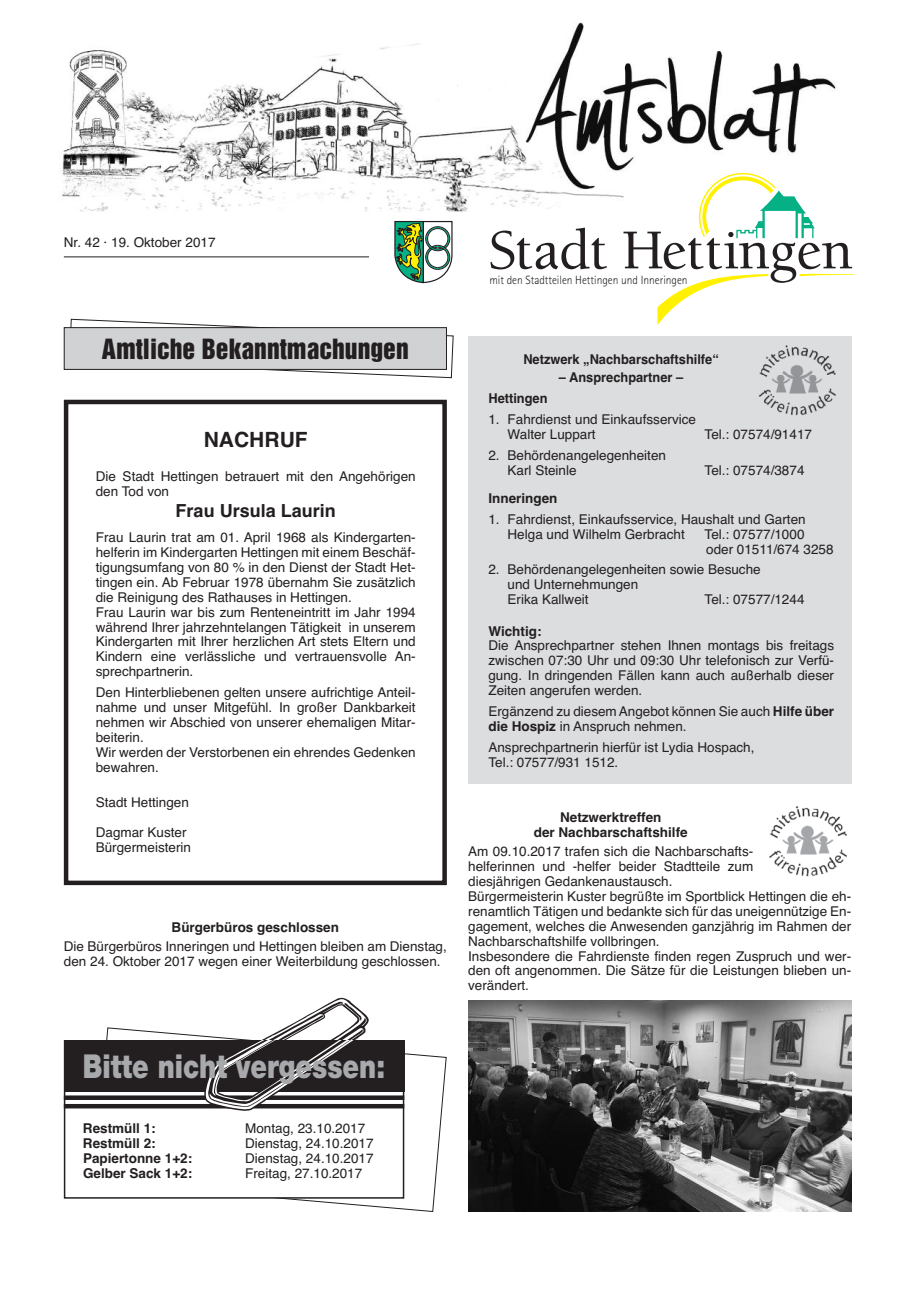
<style>
.page{position:relative;width:915px;height:1297px;background:#fff}
.page>*{position:absolute;margin:0;border:0;box-sizing:border-box;transform-origin:0 0}
.t1{font:900 33px "Helvetica Neue";color:#a8a9ad;scale:.8 1}
.t2{font:25.5px "Helvetica Inserat";color:#231f20}
.t3{font:700 21px "Helvetica";color:#231f20}
.t4{font:700 18px "Helvetica";color:#231f20}
.t5{font:13.5px/14.9px "Helvetica";color:#231f20}
.t6{font:700 13.5px/14.9px "Helvetica";color:#231f20;text-align:center}
.t7{font:700 13.5px "Helvetica";color:#231f20;scale:.95 1}
.t8{font:300 12px "Rotis Sans Serif";color:#231f20;scale:.95 1}
.s1{font-weight:700}
</style>
<div class="page">
<img style="left:62px;top:22px;width:775px;height:219px">
<svg style="left:70px;top:318px;width:384px;height:60px"></svg>
<div style="left:64px;top:328px;width:382px;height:41px;background:#d1d2d4"></div>
<div style="left:64px;top:327px;width:382px;height:43px;border:1px solid #231f20"></div>
<hr style="left:64px;top:256px;width:305px;height:1px;background:#231f20">
<svg style="left:394px;top:221px;width:58px;height:62px"></svg>
<svg style="left:490px;top:228px;width:117px;height:41px"></svg>
<svg style="left:623px;top:173px;width:231px;height:152px"></svg>
<div style="left:64px;top:400px;width:382px;height:485px;border:4px solid #231f20"></div>
<svg style="left:106px;top:1027px;width:341px;height:185px"></svg>
<div style="left:65px;top:1041px;width:338px;height:157px;background:#fff"></div>
<div style="left:64px;top:1040px;width:340px;height:159px;border:2px solid #231f20"></div>
<div style="left:64px;top:1040px;width:340px;height:51px;background:#231f20"></div>
<div style="left:64px;top:1095px;width:340px;height:5px;background:#231f20"></div>
<hr style="left:64px;top:1104px;width:340px;height:4px;background:#231f20">
<svg style="left:204px;top:998px;width:164px;height:113px"></svg>
<div style="left:468px;top:336px;width:382px;height:448px;background:#dcdddf"></div>
<img style="left:758px;top:345px;width:78px;height:71px">
<img style="left:769px;top:806px;width:78px;height:71px">
<img style="left:468px;top:1001px;width:382px;height:211px">
<p class="t5" style="left:64px;top:235px;width:153px">Nr. 42 · 19. Oktober 2017</p>
<h2 class="t2" style="left:102px;top:338px;width:308px">Amtliche Bekanntmachungen</h2>
<h3 class="t3" style="left:204px;top:428px;width:105px">NAcHRuf</h3>
<p class="t5" style="left:96px;top:469px;width:321px">Die Stadt Hettingen betrauert mit den Angehörigen den Tod von</p>
<h3 class="t4" style="left:175px;top:500px;width:162px">frau ursula Laurin</h3>
<p class="t5" style="left:96px;top:530px;width:321px">Frau Laurin trat am 01. April 1968 als Kindergarten&shy;helferin im Kindergarten Hettingen mit einem Beschäf&shy;tigungsumfang von 80 % in den Dienst der Stadt Het&shy;tingen ein. Ab Februar 1978 übernahm Sie zusätzlich die Reinigung des Rathauses in Hettingen.<br>Frau Laurin war bis zum Renteneintritt im Jahr 1994 während Ihrer jahrzehntelangen Tätigkeit in unserem Kindergarten mit Ihrer herzlichen Art stets Eltern und Kindern eine verlässliche und vertrauensvolle An&shy;sprechpartnerin.</p>
<p class="t5" style="left:96px;top:685px;width:321px">Den Hinterbliebenen gelten unsere aufrichtige Anteil&shy;nahme und unser Mitgefühl. In großer Dankbarkeit nehmen wir Abschied von unserer ehemaligen Mitar&shy;beiterin.<br>Wir werden der Verstorbenen ein ehrendes Gedenken bewahren.</p>
<p class="t5" style="left:96px;top:795px;width:95px">Stadt Hettingen</p>
<p class="t5" style="left:96px;top:825px;width:97px">Dagmar Kuster<br>Bürgermeisterin</p>
<p class="t6" style="left:171px;top:920px;width:169px">Bürgerbüros geschlossen</p>
<p class="t5" style="left:64px;top:939px;width:384px">Die Bürgerbüros Inneringen und Hettingen bleiben am Dienstag, den 24. Oktober 2017 wegen einer Weiterbildung geschlossen.</p>
<p class="t8" style="left:489px;top:276px;width:210px">mit den Stadtteilen Hettingen und Inneringen</p>
<p class="t7" style="left:523px;top:352px;width:207px">Netzwerk „Nachbarschaftshilfe“</p>
<p class="t7" style="left:558px;top:370px;width:132px">– Ansprechpartner –</p>
<p class="t7" style="left:488px;top:390px;width:64px">Hettingen</p>
<p class="t5" style="left:507px;top:412px;width:190px;text-indent:-19px">1. Fahrdienst und Einkaufsservice<br>Walter Luppart</p>
<p class="t5" style="left:704px;top:427px;width:109px">Tel.: 07574/91417</p>
<p class="t5" style="left:507px;top:447px;width:160px;text-indent:-19px">2. Behördenangelegenheiten<br>Karl Steinle</p>
<p class="t5" style="left:704px;top:462px;width:101px">Tel.: 07574/3874</p>
<p class="t6" style="left:488px;top:491px;width:71px">Inneringen</p>
<p class="t5" style="left:507px;top:512px;width:299px;text-indent:-19px">1. Fahrdienst, Einkaufsservice, Haushalt und Garten<br>Helga und Wilhelm Gerbracht</p>
<p class="t5" style="left:704px;top:527px;width:130px">Tel.: 07577/1000 oder 01511/674 3258</p>
<p class="t5" style="left:507px;top:562px;width:254px;text-indent:-19px">2. Behördenangelegenheiten sowie Besuche und Unternehmungen<br>Erika Kallweit</p>
<p class="t5" style="left:704px;top:592px;width:101px">Tel.: 07577/1244</p>
<p class="t6" style="left:488px;top:623px;width:55px">Wichtig:</p>
<p class="t5" style="left:488px;top:638px;width:347px;text-align:justify">Die Ansprechpartner stehen Ihnen montags bis freitags zwischen 07:30 Uhr und 09:30 Uhr telefonisch zur Verfü&shy;gung. In dringenden Fällen kann auch außerhalb dieser Zeiten angerufen werden.</p>
<p class="t5" style="left:488px;top:704px;width:347px">Ergänzend zu diesem Angebot können Sie auch <span class="s1">Hilfe über die Hospiz</span> in Anspruch nehmen.</p>
<p class="t5" style="left:488px;top:740px;width:267px">Ansprechpartnerin hierfür ist Lydia Hospach,<br>Tel.: 07577/931 1512.</p>
<p class="t6" style="left:533px;top:810px;width:155px">Netzwerktreffen<br>der Nachbarschaftshilfe</p>
<p class="t5" style="left:468px;top:844px;width:384px">Am 09.10.2017 trafen sich die Nachbarschafts-<br>helferinnen und -helfer beider Stadtteile zum<br>diesjährigen Gedankenaustausch.<br>Bürgermeisterin Kuster begrüßte im Sportblick Hettingen die eh&shy;renamtlich Tätigen und bedankte sich für das uneigennützige En&shy;gagement, welches die Anwesenden ganzjährig im Rahmen der Nachbarschaftshilfe vollbringen.<br>Insbesondere die Fahrdienste finden regen Zuspruch und wer&shy;den oft angenommen. Die Sätze für die Leistungen blieben un&shy;verändert.</p>
<h1 class="t1" style="left:83px;top:1054px;width:379px">Bitte nicht vergessen:</h1>
<p class="t6" style="left:83px;top:1121px;width:74px">Restmüll 1:</p>
<p class="t5" style="left:245px;top:1121px;width:122px">Montag, 23.10.2017</p>
<p class="t6" style="left:83px;top:1136px;width:74px">Restmüll 2:</p>
<p class="t5" style="left:245px;top:1136px;width:130px">Dienstag, 24.10.2017</p>
<p class="t6" style="left:83px;top:1151px;width:111px">Papiertonne 1+2:</p>
<p class="t5" style="left:245px;top:1151px;width:130px">Dienstag, 24.10.2017</p>
<p class="t6" style="left:83px;top:1166px;width:111px">Gelber Sack 1+2:</p>
<p class="t5" style="left:245px;top:1166px;width:119px">Freitag, 27.10.2017</p>
</div>
